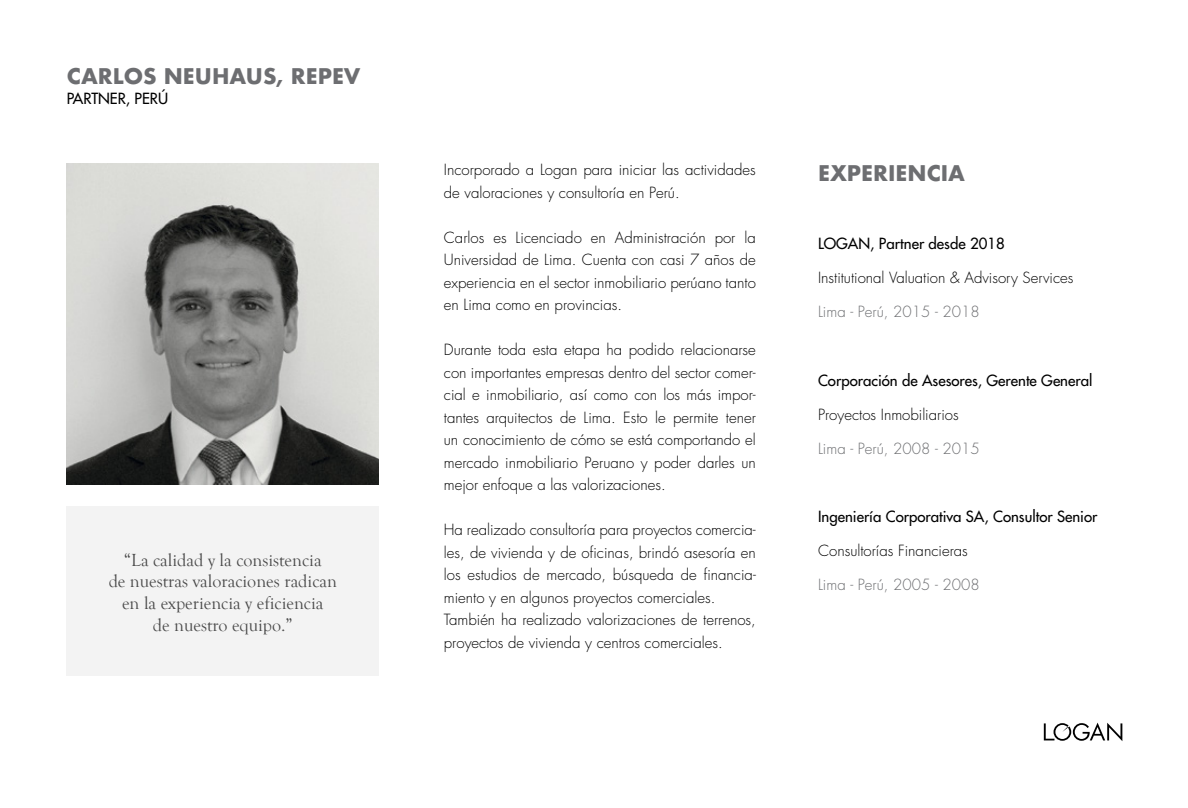
<style>
.page{position:relative;width:1188px;height:808px;background:#fff}
.page>*{position:absolute;margin:0;border:0;box-sizing:border-box;transform-origin:0 0}
.t1{font:700 21px "Futura";color:#6d6e71}
.t2{font:18px/21.6px "Goudy Old Style T";color:#000;text-align:center}
.t3{font:300 15px/22.5px "Futura";color:#000}
.t4{font:15px "Futura";color:#000}
.t5{font:300 15px "Futura";color:#6d6e71}
</style>
<div class="page">
<svg style="left:1044px;top:723px;width:78px;height:18px"></svg>
<div style="left:67px;top:506px;width:312px;height:170px;background:#f3f3f3"></div>
<img style="left:67px;top:164px;width:312px;height:321px">
<h1 class="t1" style="left:67px;top:61px;width:295px">CARLOS NEUHAUS, REPEV</h1>
<p class="t4" style="left:67px;top:89px;width:103px">PARTNER, PERÚ</p>
<p class="t2" style="left:108px;top:549px;width:230px">“La calidad y la consistencia<br>de nuestras valoraciones radican en la experiencia y eficiencia<br>de nuestro equipo.”</p>
<p class="t3" style="left:444px;top:159px;width:313px">Incorporado a Logan para iniciar las actividades de valoraciones y consultoría en Perú.</p>
<p class="t3" style="left:444px;top:226px;width:313px;text-align:justify">Carlos es Licenciado en Administración por la Universidad de Lima. Cuenta con casi 7 años de experiencia en el sector inmobiliario perúano tanto en Lima como en provincias.</p>
<p class="t3" style="left:444px;top:339px;width:313px;text-align:justify">Durante toda esta etapa ha podido relacionarse con importantes empresas dentro del sector comer&shy;cial e inmobiliario, así como con los más impor&shy;tantes arquitectos de Lima. Esto le permite tener un conocimiento de cómo se está comportando el mercado inmobiliario Peruano y poder darles un mejor enfoque a las valorizaciones.</p>
<p class="t3" style="left:444px;top:519px;width:313px">Ha realizado consultoría para proyectos comercia&shy;les, de vivienda y de oficinas, brindó asesoría en los estudios de mercado, búsqueda de financia&shy;miento y en algunos proyectos comerciales.<br>También ha realizado valorizaciones de terrenos, proyectos de vivienda y centros comerciales.</p>
<h1 class="t1" style="left:818px;top:158px;width:148px">EXPERIENCIA</h1>
<p class="t4" style="left:818px;top:234px;width:188px">LOGAN, Partner desde 2018</p>
<p class="t3" style="left:818px;top:267px;width:257px">Institutional Valuation &amp; Advisory Services</p>
<p class="t5" style="left:818px;top:303px;width:163px">Lima - Perú, 2015 - 2018</p>
<p class="t4" style="left:818px;top:371px;width:276px">Corporación de Asesores, Gerente General</p>
<p class="t3" style="left:818px;top:403px;width:142px">Proyectos Inmobiliarios</p>
<p class="t5" style="left:818px;top:439px;width:163px">Lima - Perú, 2008 - 2015</p>
<p class="t4" style="left:818px;top:507px;width:281px">Ingeniería Corporativa SA, Consultor Senior</p>
<p class="t3" style="left:818px;top:540px;width:151px">Consultorías Financieras</p>
<p class="t5" style="left:818px;top:575px;width:163px">Lima - Perú, 2005 - 2008</p>
</div>
